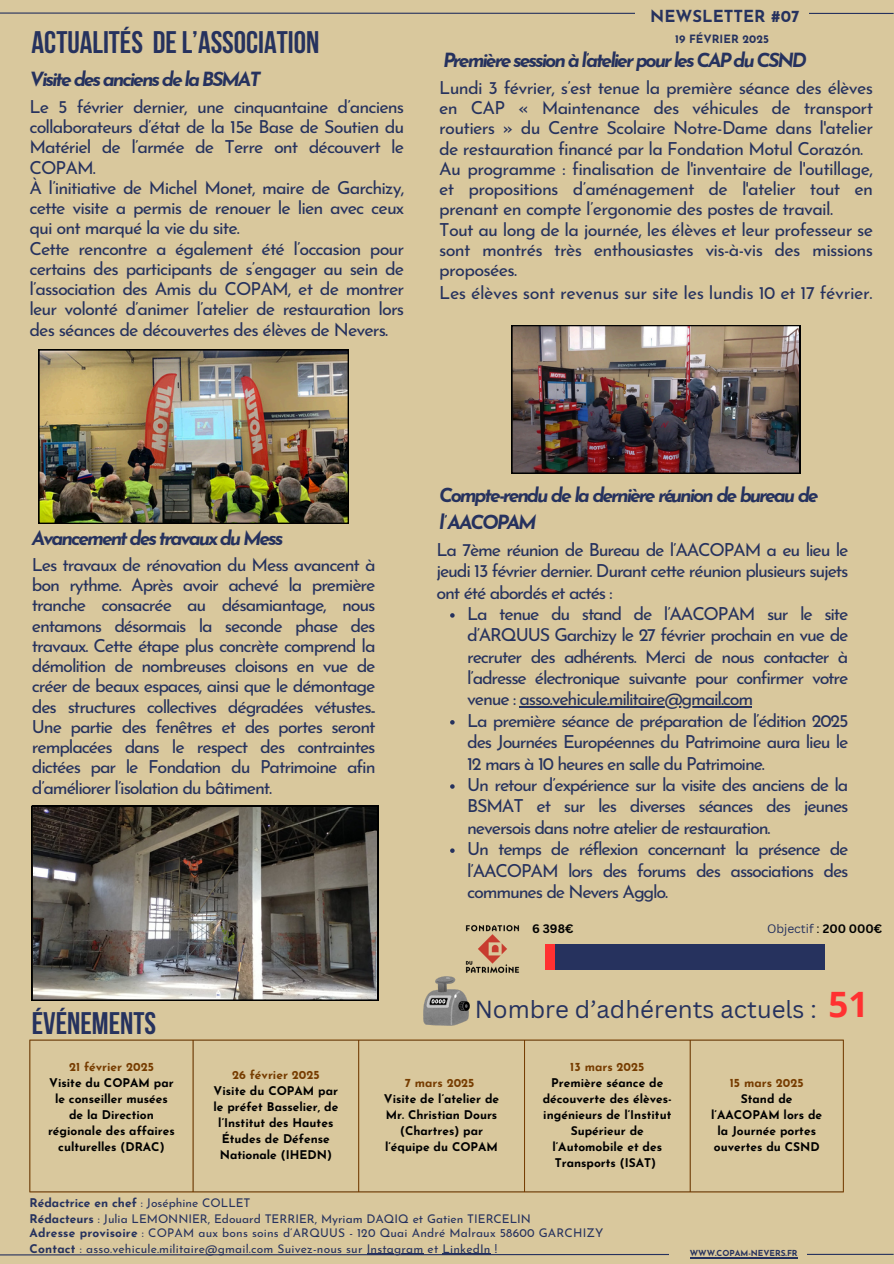
<style>
.page{position:relative;width:894px;height:1264px;background:#fff}
.page>*{position:absolute;margin:0;border:0;box-sizing:border-box;transform-origin:0 0}
.t1{font:700 34.95px "Open Sans";color:#ff3131}
.t2{font:700 31.05px "Bebas Neue";color:#26325e}
.t3{font:24px "Canva Sans";color:#26325e}
.t4{font:italic 700 19.5px/27px "Josefin Sans";letter-spacing:-.105em;color:#26325e}
.t5{font:18px/20.2px "Josefin Sans";letter-spacing:-.05em;color:#26325e;text-align:justify}
.t6{font:18px "Josefin Sans";letter-spacing:-.025em;color:#26325e}
.t7{font:700 16.65px "Josefin Sans";color:#26325e}
.t8{font:700 12px/16px "Josefin Sans";color:#000;text-align:center}
.t9{font:12px "Josefin Sans";letter-spacing:.015em;color:#26325e}
.t10{font:700 12px "Josefin Sans";color:#763c00}
.t11{font:700 12px "Josefin Sans";color:#26325e}
.t12{font:12px "Canva Sans";color:#26325e}
.t13{font:700 12px "Canva Sans";color:#000}
.t14{font:700 11.4px "Josefin Sans";color:#26325e}
.t15{font:700 8.25px "Josefin Sans";color:#26325e}
.s1{color:#000}
.s2{font-weight:700;color:#000}
.s3{font-weight:400}
.s4{font-weight:700}
</style>
<div class="page">
<div style="left:0;top:0;width:893px;height:1263px;background:#d9c89d"></div>
<hr style="left:0;top:13px;width:893px;height:1px;background:#26325e">
<div style="left:635px;top:0;width:173px;height:59px;background:#d9c89d"></div>
<svg style="left:0;top:1253px;width:893px;height:2px"></svg>
<div style="left:669px;top:1238px;width:137px;height:25px;background:#d9c89d"></div>
<hr style="left:689px;top:1257px;width:108px;height:1px;background:#26325e">
<hr style="left:29px;top:1040px;width:1px;height:151px;background:#763c00">
<hr style="left:192px;top:1040px;width:1px;height:151px;background:#763c00">
<hr style="left:358px;top:1040px;width:1px;height:151px;background:#763c00">
<hr style="left:524px;top:1040px;width:1px;height:151px;background:#763c00">
<hr style="left:689px;top:1040px;width:1px;height:151px;background:#763c00">
<hr style="left:842px;top:1040px;width:1px;height:151px;background:#763c00">
<hr style="left:29px;top:1039px;width:814px;height:1px;background:#763c00">
<hr style="left:29px;top:1191px;width:814px;height:1px;background:#763c00">
<img style="left:511px;top:325px;width:288px;height:148px">
<img style="left:423px;top:976px;width:46px;height:49px">
<img style="left:39px;top:349px;width:309px;height:174px">
<img style="left:32px;top:805px;width:346px;height:195px">
<div style="left:545px;top:944px;width:279px;height:25px;background:#26325e"></div>
<div style="left:545px;top:944px;width:9px;height:25px;background:#ff3131"></div>
<svg style="left:450px;top:613px;width:4px;height:4px"></svg>
<hr style="left:519px;top:706px;width:233px;height:1px;background:#26325e">
<svg style="left:450px;top:720px;width:4px;height:4px"></svg>
<svg style="left:450px;top:784px;width:4px;height:4px"></svg>
<svg style="left:450px;top:848px;width:4px;height:4px"></svg>
<hr style="left:366px;top:1253px;width:57px;height:1px;background:#26325e">
<hr style="left:442px;top:1253px;width:48px;height:1px;background:#26325e">
<img style="left:453px;top:925px;width:67px;height:60px">
<p class="t2" style="left:32px;top:30px;width:289px">ACTUALITÉS DEL’ASSOCIATION</p>
<p class="t4" style="left:30px;top:68px;width:233px">Visite des anciens de la BSMAT</p>
<p class="t5" style="left:29px;top:98px;width:376px;text-align:left">Le 5 février dernier, une cinquantaine d’anciens collaborateurs d’état de la 15e Base de Soutien du Matériel de l’armée de Terre ont découvert le COPAM.<br>À l’initiative de Michel Monet, maire de Garchizy, cette visite a permis de renouer le lien avec ceux qui ont marqué la vie du site.<br>Cette rencontre a également été l’occasion pour certains des participants de s’engager au sein de l’association des Amis du COPAM, et de montrer leur volonté d’animer l’atelier de restauration lors des séances de découvertes des élèves de Nevers.</p>
<h5 class="t7" style="left:650px;top:10px;width:151px">NEWSLETTER #07</h5>
<h5 class="t14" style="left:675px;top:34px;width:95px">19 FÉVRIER 2025</h5>
<p class="t4" style="left:443px;top:48px;width:365px">Première session à l’atelier pour les CAP du CSND</p>
<p class="t5" style="left:439px;top:79px;width:435px;text-align:left">Lundi 3 février, s’est tenue la première séance des élèves en CAP « Maintenance des véhicules de transport routiers » du Centre Scolaire Notre-Dame dans l'atelier de restauration financé par la Fondation Motul Corazón.<br>Au programme : finalisation de l'inventaire de l'outillage, et propositions d’aménagement de l'atelier tout en prenant en compte l’ergonomie des postes de travail.<br>Tout au long de la journée, les élèves et leur professeur se sont montrés très enthousiastes vis-à-vis des missions proposées.</p>
<p class="t6" style="left:439px;top:285px;width:435px">Les élèves sont revenus sur site les lundis 10 et 17 février.</p>
<p class="t4" style="left:32px;top:526px;width:253px">Avancement des travaux du Mess</p>
<p class="t5" style="left:32px;top:556px;width:345px">Les travaux de rénovation du Mess avancent à bon rythme. Après avoir achevé la première tranche consacrée au désamiantage, nous entamons désormais la seconde phase des travaux. Cette étape plus concrète comprend la démolition de nombreuses cloisons en vue de créer de beaux espaces, ainsi que le démontage des structures collectives dégradées vétustes.<br>Une partie des fenêtres et des portes seront remplacées dans le respect des contraintes dictées par le Fondation du Patrimoine afin d’améliorer l’isolation du bâtiment.</p>
<p class="t2" style="left:32px;top:1010px;width:126px">ÉVÉNEMENTS</p>
<p class="t4" style="left:439px;top:483px;width:381px">Compte-rendu de la dernière réunion de bureau de l’AACOPAM</p>
<p class="t5" style="left:436px;top:540px;width:413px;line-height:21.3px">La 7ème réunion de Bureau de l’AACOPAM a eu lieu le jeudi 13 février dernier. Durant cette réunion plusieurs sujets ont été abordés et actés :</p>
<p class="t5" style="left:467px;top:604px;width:382px;line-height:21.3px">La tenue du stand de l’AACOPAM sur le site d’ARQUUS Garchizy le 27 février prochain en vue de recruter des adhérents. Merci de nous contacter à l’adresse électronique suivante pour confirmer votre venue : asso.vehicule.militaire@gmail.com</p>
<p class="t5" style="left:467px;top:711px;width:382px;line-height:21.3px;text-align:left">La première séance de préparation de l’édition 2025 des Journées Européennes du Patrimoine aura lieu le 12 mars à 10 heures en salle du Patrimoine.<br>Un retour d’expérience sur la visite des anciens de la BSMAT et sur les diverses séances des jeunes neversois dans notre atelier de restauration.</p>
<p class="t5" style="left:467px;top:840px;width:382px;line-height:21.3px">Un temps de réflexion concernant la présence de l’AACOPAM lors des forums des associations des communes de Nevers Agglo.</p>
<p class="t13" style="left:532px;top:920px;width:43px">6 398€</p>
<p class="t12" style="left:766px;top:920px;width:117px">Objectif <span class="s1">:</span> <span class="s2">200 000€</span></p>
<p class="t3" style="left:474px;top:992px;width:343px">Nombre d’adhérents actuels :</p>
<p class="t1" style="left:828px;top:979px;width:41px">51</p>
<h1 class="t10" style="left:69px;top:1062px;width:86px">21 février 2025</h1>
<h3 class="t8" style="left:48px;top:1076px;width:128px">Visite du COPAM par le conseiller musées de la Direction régionale des affaires culturelles (DRAC)</h3>
<h3 class="t10" style="left:232px;top:1070px;width:89px">26 février 2025</h3>
<h4 class="t8" style="left:213px;top:1084px;width:126px">Visite du COPAM par le préfet Basselier, de l’Institut des Hautes<br>Études de Défense<br>Nationale (IHEDN)</h4>
<h4 class="t10" style="left:404px;top:1078px;width:71px">7 mars 2025</h4>
<p class="t8" style="left:384px;top:1092px;width:117px">Visite de l’atelier de<br>Mr. Christian Dours (Chartres) par l’équipe du COPAM</p>
<p class="t10" style="left:570px;top:1062px;width:76px">13 mars 2025</p>
<h3 class="t8" style="left:542px;top:1076px;width:131px">Première séance de découverte des élèves&shy;ingénieurs de l’Institut<br>Supérieur de l’Automobile et des<br>Transports (ISAT)</h3>
<h3 class="t10" style="left:729px;top:1078px;width:75px">15 mars 2025</h3>
<h4 class="t8" style="left:711px;top:1092px;width:112px">Stand de l’AACOPAM lors de la Journée portes ouvertes du CSND</h4>
<p class="t11" style="left:30px;top:1197px;width:222px">Rédactrice en chef <span class="s3">: Joséphine COLLET</span></p>
<p class="t9" style="left:30px;top:1213px;width:502px"><span class="s4">Rédacteurs</span> : Julia LEMONNIER, Edouard TERRIER, Myriam DAQIQ et Gatien TIERCELIN</p>
<p class="t9" style="left:30px;top:1227px;width:575px"><span class="s4">Adresse provisoire</span> : COPAM aux bons soins d’ARQUUS - 120 Quai André Malraux 58600 GARCHIZY</p>
<h2 class="t9" style="left:30px;top:1243px;width:469px"><span class="s4">Contact</span> : asso.vehicule.militaire@gmail.com Suivez-nous sur Instagram et LinkedIn !</h2>
<p class="t15" style="left:689px;top:1250px;width:109px">WWW.COPAM-NEVERS.FR</p>
</div>
